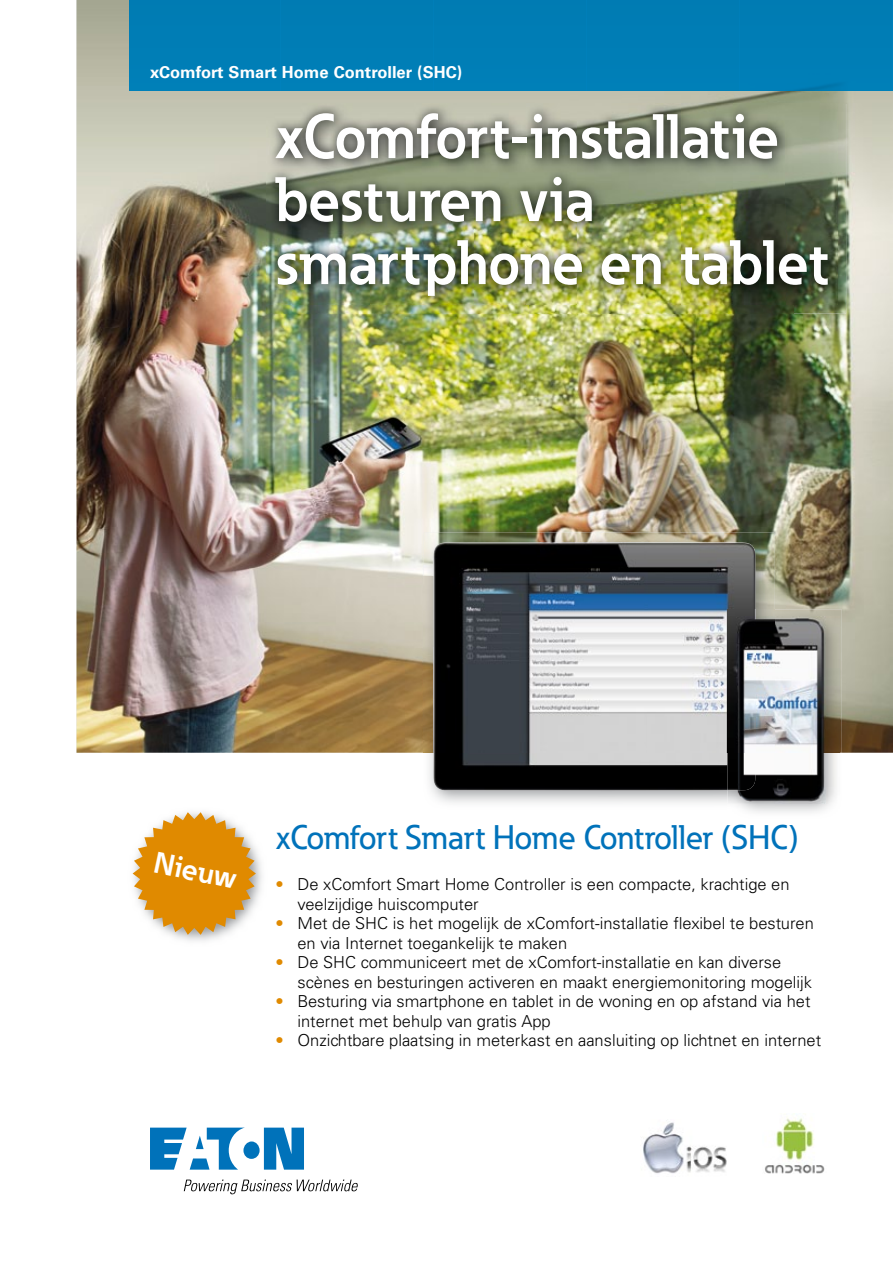
<style>
.page{position:relative;width:893px;height:1263px;background:#fff}
.page>*{position:absolute;margin:0;border:0;box-sizing:border-box;transform-origin:0 0}
.t1{font:700 61.95px/63px "Eaton";color:#fff;scale:.95 1}
.t2{font:500 33.75px "Eaton";color:#0072ba}
.t3{font:700 29.7px "Eaton";color:#fff}
.t4{font:300 16.5px/19.5px "Univers";color:#000}
.t5{font:700 16.5px "Univers CE";color:#fff}
.s1{color:#e08a00}
</style>
<div class="page">
<svg style="left:150px;top:1127px;width:154px;height:42px"></svg>
<svg style="left:184px;top:1179px;width:174px;height:15px"></svg>
<img style="left:77px;top:0;width:816px;height:753px">
<div style="left:129px;top:0;width:764px;height:90px;background:#007db5"></div>
<img style="left:794px;top:104px;width:52px;height:209px">
<img style="left:266px;top:305px;width:528px;height:8px">
<img style="left:266px;top:104px;width:571px;height:201px">
<img style="left:423px;top:533px;width:301px;height:43px">
<img style="left:724px;top:533px;width:50px;height:76px">
<img style="left:423px;top:576px;width:10px;height:177px">
<img style="left:433px;top:753px;width:294px;height:37px">
<img style="left:433px;top:542px;width:322px;height:105px">
<img style="left:433px;top:647px;width:294px;height:106px">
<img style="left:727px;top:609px;width:115px;height:204px">
<svg style="left:727px;top:790px;width:1px;height:13px"></svg>
<img style="left:774px;top:617px;width:65px;height:186px">
<svg style="left:133px;top:812px;width:123px;height:123px"></svg>
<img style="left:643px;top:1122px;width:84px;height:52px">
<img style="left:765px;top:1117px;width:60px;height:57px">
<p class="t5" style="left:150px;top:63px;width:314px">xComfort Smart Home Controller (SHC)</p>
<h1 class="t1" style="left:275px;top:104px;width:583px">xComfort-installatie besturen via smartphone en tablet</h1>
<h3 class="t3" style="left:159px;top:843px;width:85px;rotate:12deg">Nieuw</h3>
<h2 class="t2" style="left:275px;top:816px;width:525px">xComfort Smart Home Controller (SHC)</h2>
<p class="t4" style="left:297px;top:874px;width:494px;text-indent:-22px"><span class="s1">•</span> De xComfort Smart Home Controller is een compacte, krachtige en veelzijdige huiscomputer</p>
<p class="t4" style="left:297px;top:913px;width:518px;text-indent:-22px"><span class="s1">•</span> Met de SHC is het mogelijk de xComfort-installatie flexibel te besturen en via Internet toegankelijk te maken</p>
<p class="t4" style="left:297px;top:952px;width:516px;text-indent:-22px"><span class="s1">•</span> De SHC communiceert met de xComfort-installatie en kan diverse scènes en besturingen activeren en maakt energiemonitoring mogelijk</p>
<p class="t4" style="left:297px;top:991px;width:515px;text-indent:-22px"><span class="s1">•</span> Besturing via smartphone en tablet in de woning en op afstand via het internet met behulp van gratis App</p>
<p class="t4" style="left:275px;top:1030px;width:547px"><span class="s1">•</span> Onzichtbare plaatsing in meterkast en aansluiting op lichtnet en internet</p>
</div>
